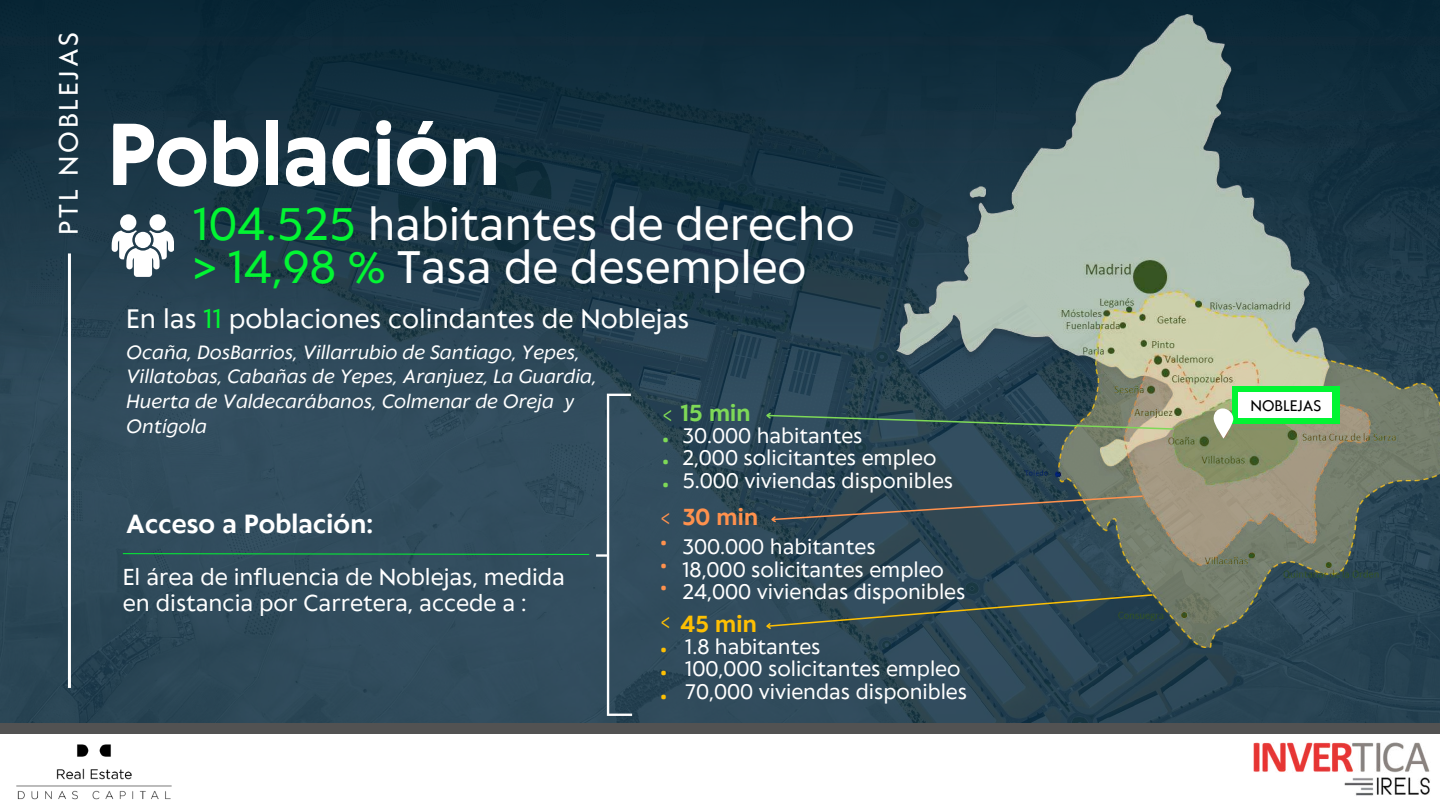
<style>
.page{position:relative;width:1440px;height:810px;background:#fff}
.page>*{position:absolute;margin:0;border:0;box-sizing:border-box;transform-origin:0 0}
.t1{font:700 80px "Klein Text";color:#fff}
.t2{font:42.7px/42.9px "Klein Text";color:#fff}
.t3{font:25px "Klein Text";color:#fff}
.t4{font:25px "Klein Text";letter-spacing:.12em;color:#fff}
.t5{font:700 24.6px "Klein Text";letter-spacing:.01em;color:#fff}
.t6{font:700 21.7px "Klein Text";color:#7ed957}
.t7{font:700 21.7px "Klein Text";color:#fdbf03}
.t8{font:700 21.7px "Klein Text";color:#ff914d}
.t9{font:21.6px/25.5px "Klein Text";color:#fff}
.t10{font:19.7px/22.7px "Klein Text";color:#fff}
.t11{font:19.7px/24.7px "IBM Plex Sans Cond";color:#ff914d}
.t12{font:19.7px/27.8px "IBM Plex Sans Cond";color:#fdbf03}
.t13{font:19.7px/22.7px "IBM Plex Sans Cond";color:#7ed957;text-align:justify}
.t14{font:italic 18px/24.8px "Klein Text";color:#fff}
.t15{font:14.3px "Klein Text";color:#000}
.s1{color:#02f533}
.s2{font-family:"IBM Plex Sans Cond";font-weight:400;font-size:19.7px}
</style>
<div class="page">
<div style="left:0;top:0;width:1440px;height:749px;background:linear-gradient(to right,#324d5d,#284352)"></div>
<div style="left:0;top:729px;width:1440px;height:81px;background:#fff"></div>
<img style="left:0;top:0;width:1440px;height:393px">
<hr style="left:68px;top:253px;width:3px;height:435px;background:#fff">
<img style="left:891px;top:14px;width:549px;height:633px">
<img style="left:1253px;top:743px;width:177px;height:53px">
<img style="left:16px;top:744px;width:156px;height:56px">
<div style="left:1233px;top:386px;width:107px;height:38px;background:#02f533"></div>
<div style="left:1238px;top:393px;width:93px;height:25px;background:#fff"></div>
<svg style="left:1214px;top:409px;width:19px;height:30px"></svg>
<div style="left:1214px;top:408px;width:18px;height:18px;background:#fff;border-radius:50%"></div>
<svg style="left:769px;top:495px;width:375px;height:29px"></svg>
<svg style="left:764px;top:593px;width:390px;height:38px"></svg>
<svg style="left:122px;top:553px;width:468px;height:2px"></svg>
<svg style="left:596px;top:394px;width:36px;height:322px"></svg>
<svg style="left:764px;top:411px;width:411px;height:20px"></svg>
<div style="left:120px;top:214px;width:16px;height:17px;background:#fff;border-radius:50%"></div>
<div style="left:150px;top:214px;width:16px;height:17px;background:#fff;border-radius:50%"></div>
<svg style="left:112px;top:230px;width:62px;height:47px"></svg>
<div style="left:0;top:724px;width:1440px;height:10px;background:#525252"></div>
<p class="t4" style="left:56px;top:235px;width:204px;rotate:-90deg">PTL NOBLEJAS</p>
<h1 class="t1" style="left:108px;top:115px;width:394px">Población</h1>
<h2 class="t2" style="left:193px;top:207px;width:663px"><span class="s1">104.525</span> habitantes de derecho <span class="s1">&gt; 14,98 %</span> Tasa de desempleo</h2>
<p class="t3" style="left:126px;top:306px;width:565px">En las <span class="s1">11</span> poblaciones colindantes de Noblejas</p>
<p class="t14" style="left:126px;top:341px;width:472px">Ocaña, DosBarrios, Villarrubio de Santiago, Yepes, Villatobas, Cabañas de Yepes, Aranjuez, La Guardia, Huerta de Valdecarábanos, Colmenar de Oreja y Ontígola</p>
<p class="t6" style="left:662px;top:402px;width:90px"><span class="s2">&lt;</span> 15 min</p>
<p class="t10" style="left:682px;top:426px;width:272px">30.000 habitantes<br>2,000 solicitantes empleo<br>5.000 viviendas disponibles</p>
<p class="t13" style="left:662px;top:427px;width:9px">• • •</p>
<p class="t5" style="left:126px;top:512px;width:248px">Acceso a Población:</p>
<p class="t9" style="left:123px;top:566px;width:444px">El área de influencia de Noblejas, medida en distancia por Carretera, accede a :</p>
<p class="t11" style="left:660px;top:505px;width:12px">&lt; •</p>
<p class="t11" style="left:660px;top:553px;width:9px;line-height:22.7px">• •</p>
<p class="t12" style="left:660px;top:607px;width:12px">&lt; •</p>
<p class="t12" style="left:660px;top:660px;width:9px;line-height:23.7px">• •</p>
<p class="t8" style="left:682px;top:506px;width:77px">30 min</p>
<p class="t10" style="left:682px;top:537px;width:285px">300.000 habitantes<br>18,000 solicitantes empleo<br>24,000 viviendas disponibles</p>
<p class="t7" style="left:680px;top:612px;width:78px">45 min</p>
<p class="t10" style="left:685px;top:637px;width:283px">1.8 habitantes<br>100,000 solicitantes empleo<br>70,000 viviendas disponibles</p>
<p class="t15" style="left:1251px;top:398px;width:72px">NOBLEJAS</p>
</div>
